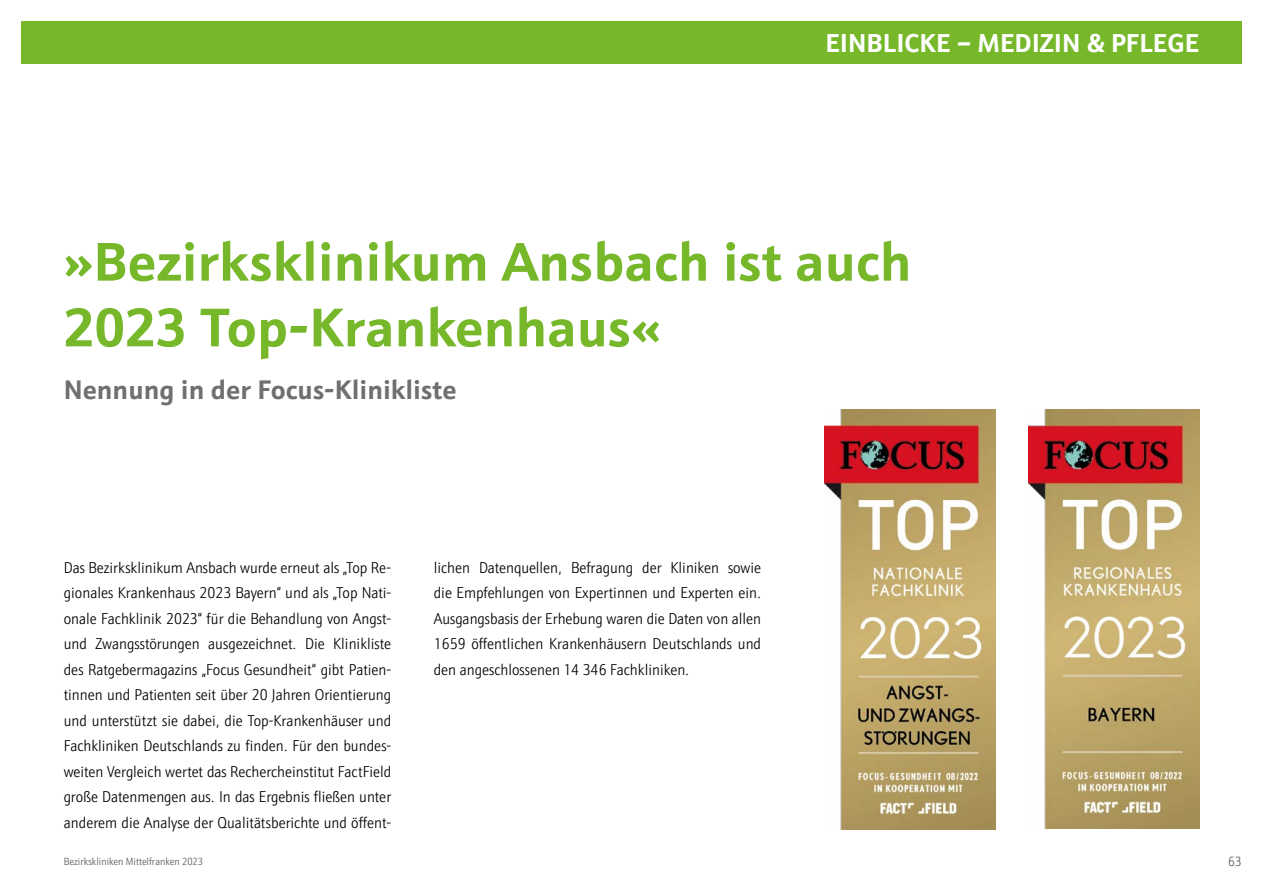
<style>
.page{position:relative;width:1263px;height:893px;background:#fff}
.page>*{position:absolute;margin:0;border:0;box-sizing:border-box;transform-origin:0 0}
.H2_linksbündig{font:700 54.75px/65.7px "Schnebel Sans ME";color:#76b82a}
.H3_Unterüberschrift_linksbündig{font:700 27px "Schnebel Sans ME";color:#706f6f}
.t1{font:700 26.1px "Schnebel Sans ME";color:#fff}
.P_Blocksatz{font:300 15.75px/25.5px "Schnebel Sans ME Cond";color:#000;text-align:justify}
.t2{font:300 13.5px "Schnebel Sans ME Cond";color:#575756}
.t3{font:300 10.5px "Schnebel Sans ME Cond";color:#575756}
</style>
<div class="page">
<div style="left:21px;top:21px;width:1221px;height:43px;background:#76b82a"></div>
<img style="left:825px;top:410px;width:170px;height:419px">
<img style="left:1029px;top:410px;width:170px;height:419px">
<h3 class="t1" style="left:825px;top:21px;width:375px">EINBLICKE – MEDIZIN &amp; PFLEGE</h3>
<h2 class="H2_linksbündig" style="left:64px;top:225px;width:849px">»Bezirksklinikum Ansbach ist auch<br>2023 Top-Krankenhaus«</h2>
<h3 class="H3_Unterüberschrift_linksbündig" style="left:64px;top:368px;width:394px">Nennung in der Focus-Klinikliste</h3>
<p class="P_Blocksatz" style="left:64px;top:555px;width:329px">Das Bezirksklinikum Ansbach wurde erneut als „Top Re&shy;gionales Krankenhaus 2023 Bayern“ und als „Top Nati&shy;onale Fachklinik 2023“ für die Behandlung von Angst&shy;und Zwangsstörungen ausgezeichnet. Die Klinikliste des Ratgebermagazins „Focus Gesundheit“ gibt Patien&shy;tinnen und Patienten seit über 20 Jahren Orientierung und unterstützt sie dabei, die Top-Krankenhäuser und Fachkliniken Deutschlands zu finden. Für den bundes&shy;weiten Vergleich wertet das Rechercheinstitut FactField große Datenmengen aus. In das Ergebnis fließen unter anderem die Analyse der Qualitätsberichte und öffent-</p>
<p class="P_Blocksatz" style="left:434px;top:555px;width:329px">lichen Datenquellen, Befragung der Kliniken sowie die Empfehlungen von Expertinnen und Experten ein.<br>Ausgangsbasis der Erhebung waren die Daten von allen 1659 öffentlichen Krankenhäusern Deutschlands und den angeschlossenen 14 346 Fachkliniken.</p>
<p class="t3" style="left:64px;top:854px;width:141px">Bezirkskliniken Mittelfranken 2023</p>
<p class="t2" style="left:1228px;top:852px;width:15px">63</p>
</div>
